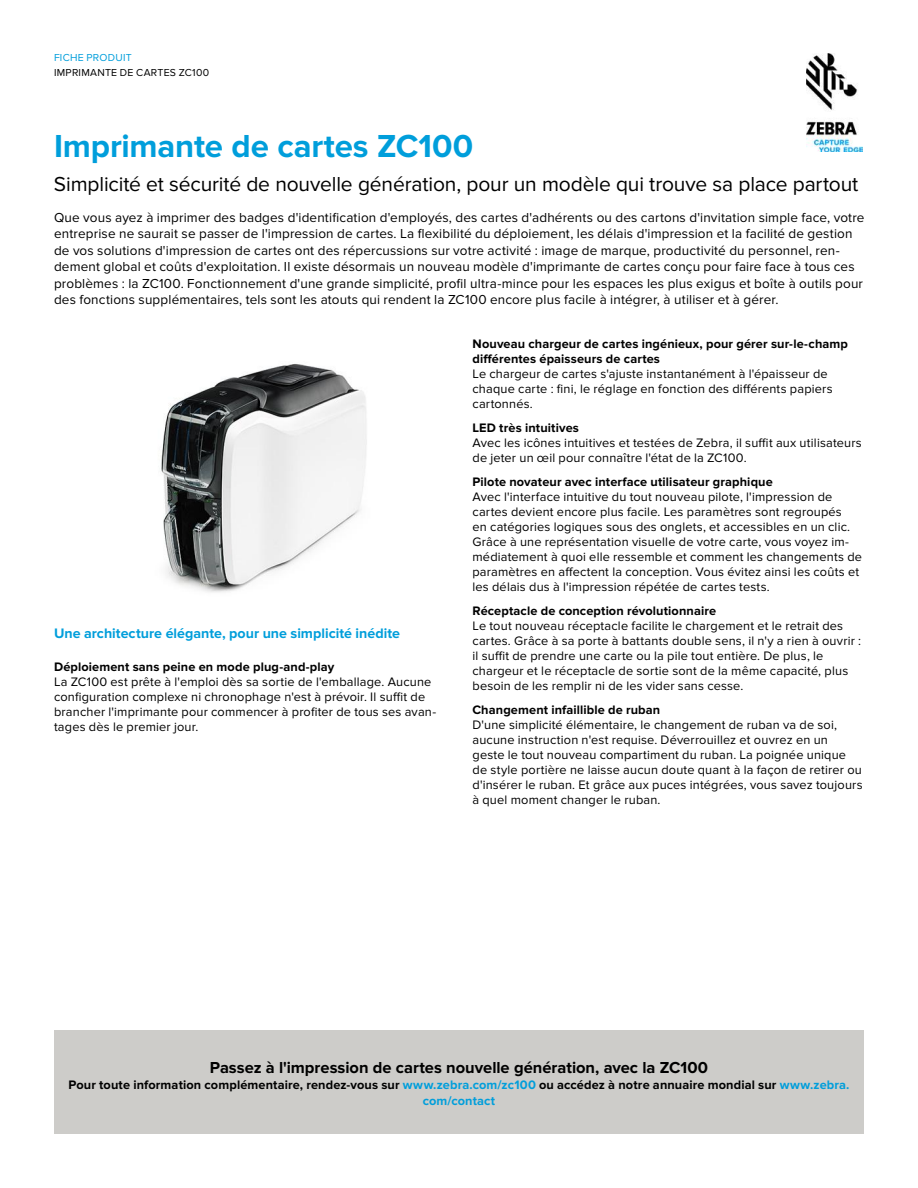
<style>
.page{position:relative;width:918px;height:1188px;background:#fff}
.page>*{position:absolute;margin:0;border:0;box-sizing:border-box;transform-origin:0 0}
.t1{font:700 33px "Proxima Nova";letter-spacing:-.005em;color:#009edb}
.t2{font:21px "Proxima Nova";letter-spacing:-.005em;color:#000}
.t3{font:700 16.5px "Proxima Nova";color:#000}
.t4{font:700 14.25px "Proxima Nova";color:#009edb}
.t5{font:13.5px/16.5px "Proxima Nova";letter-spacing:.01em;color:#000}
.t6{font:12.75px/15px "Proxima Nova";letter-spacing:.015em;color:#000}
.t7{font:700 12.75px/15px "Proxima Nova";letter-spacing:.01em;color:#000}
.t8{font:10.5px "Proxima Nova";letter-spacing:.03em;color:#000}
.t9{font:10.5px "Proxima Nova";letter-spacing:.025em;color:#009edb}
.s1{color:#009edb}
</style>
<div class="page">
<img style="left:806px;top:54px;width:56px;height:97px">
<div style="left:54px;top:1031px;width:810px;height:103px;background:#cdccc9"></div>
<img style="left:161px;top:364px;width:206px;height:228px">
<p class="t9" style="left:54px;top:52px;width:79px">FICHE PRODUIT</p>
<p class="t8" style="left:54px;top:66px;width:157px">IMPRIMANTE DE CARTES ZC100</p>
<h1 class="t1" style="left:54px;top:127px;width:421px">Imprimante de cartes ZC100</h1>
<h2 class="t2" style="left:54px;top:172px;width:806px">Simplicité et sécurité de nouvelle génération, pour un modèle qui trouve sa place partout</h2>
<p class="t5" style="left:54px;top:209px;width:812px">Que vous ayez à imprimer des badges d'identification d'employés, des cartes d'adhérents ou des cartons d'invitation simple face, votre entreprise ne saurait se passer de l'impression de cartes. La flexibilité du déploiement, les délais d'impression et la facilité de gestion de vos solutions d'impression de cartes ont des répercussions sur votre activité : image de marque, productivité du personnel, ren&shy;dement global et coûts d'exploitation. Il existe désormais un nouveau modèle d'imprimante de cartes conçu pour faire face à tous ces problèmes : la ZC100. Fonctionnement d'une grande simplicité, profil ultra-mince pour les espaces les plus exigus et boîte à outils pour des fonctions supplémentaires, tels sont les atouts qui rendent la ZC100 encore plus facile à intégrer, à utiliser et à gérer.</p>
<p class="t4" style="left:54px;top:625px;width:348px">Une architecture élégante, pour une simplicité inédite</p>
<p class="t7" style="left:54px;top:659px;width:282px">Déploiement sans peine en mode plug-and-play</p>
<p class="t6" style="left:54px;top:674px;width:384px">La ZC100 est prête à l'emploi dès sa sortie de l'emballage. Aucune configuration complexe ni chronophage n'est à prévoir. Il suffit de brancher l'imprimante pour commencer à profiter de tous ses avan&shy;tages dès le premier jour.</p>
<p class="t7" style="left:472px;top:336px;width:377px">Nouveau chargeur de cartes ingénieux, pour gérer sur-le-champ différentes épaisseurs de cartes</p>
<p class="t6" style="left:472px;top:366px;width:362px">Le chargeur de cartes s'ajuste instantanément à l'épaisseur de chaque carte : fini, le réglage en fonction des différents papiers cartonnés.</p>
<p class="t7" style="left:472px;top:420px;width:108px">LED très intuitives</p>
<p class="t6" style="left:472px;top:435px;width:391px">Avec les icônes intuitives et testées de Zebra, il suffit aux utilisateurs de jeter un œil pour connaître l'état de la ZC100.</p>
<p class="t7" style="left:472px;top:474px;width:302px">Pilote novateur avec interface utilisateur graphique</p>
<p class="t6" style="left:472px;top:489px;width:391px">Avec l'interface intuitive du tout nouveau pilote, l'impression de cartes devient encore plus facile. Les paramètres sont regroupés<br>en catégories logiques sous des onglets, et accessibles en un clic.<br>Grâce à une représentation visuelle de votre carte, vous voyez im&shy;médiatement à quoi elle ressemble et comment les changements de paramètres en affectent la conception. Vous évitez ainsi les coûts et les délais dus à l'impression répétée de cartes tests.</p>
<p class="t7" style="left:472px;top:603px;width:245px">Réceptacle de conception révolutionnaire</p>
<p class="t6" style="left:472px;top:618px;width:390px">Le tout nouveau réceptacle facilite le chargement et le retrait des cartes. Grâce à sa porte à battants double sens, il n'y a rien à ouvrir : il suffit de prendre une carte ou la pile tout entière. De plus, le chargeur et le réceptacle de sortie sont de la même capacité, plus besoin de les remplir ni de les vider sans cesse.</p>
<p class="t7" style="left:472px;top:702px;width:189px">Changement infaillible de ruban</p>
<p class="t6" style="left:472px;top:717px;width:392px">D'une simplicité élémentaire, le changement de ruban va de soi, aucune instruction n'est requise. Déverrouillez et ouvrez en un geste le tout nouveau compartiment du ruban. La poignée unique de style portière ne laisse aucun doute quant à la façon de retirer ou d'insérer le ruban. Et grâce aux puces intégrées, vous savez toujours à quel moment changer le ruban.</p>
<p class="t3" style="left:210px;top:1058px;width:500px">Passez à l'impression de cartes nouvelle génération, avec la ZC100</p>
<p class="t7" style="left:68px;top:1077px;width:783px;line-height:15.8px;text-align:center">Pour toute information complémentaire, rendez-vous sur <span class="s1">www.zebra.com/zc100</span> ou accédez à notre annuaire mondial sur <span class="s1">www.zebra. com/contact</span></p>
</div>
